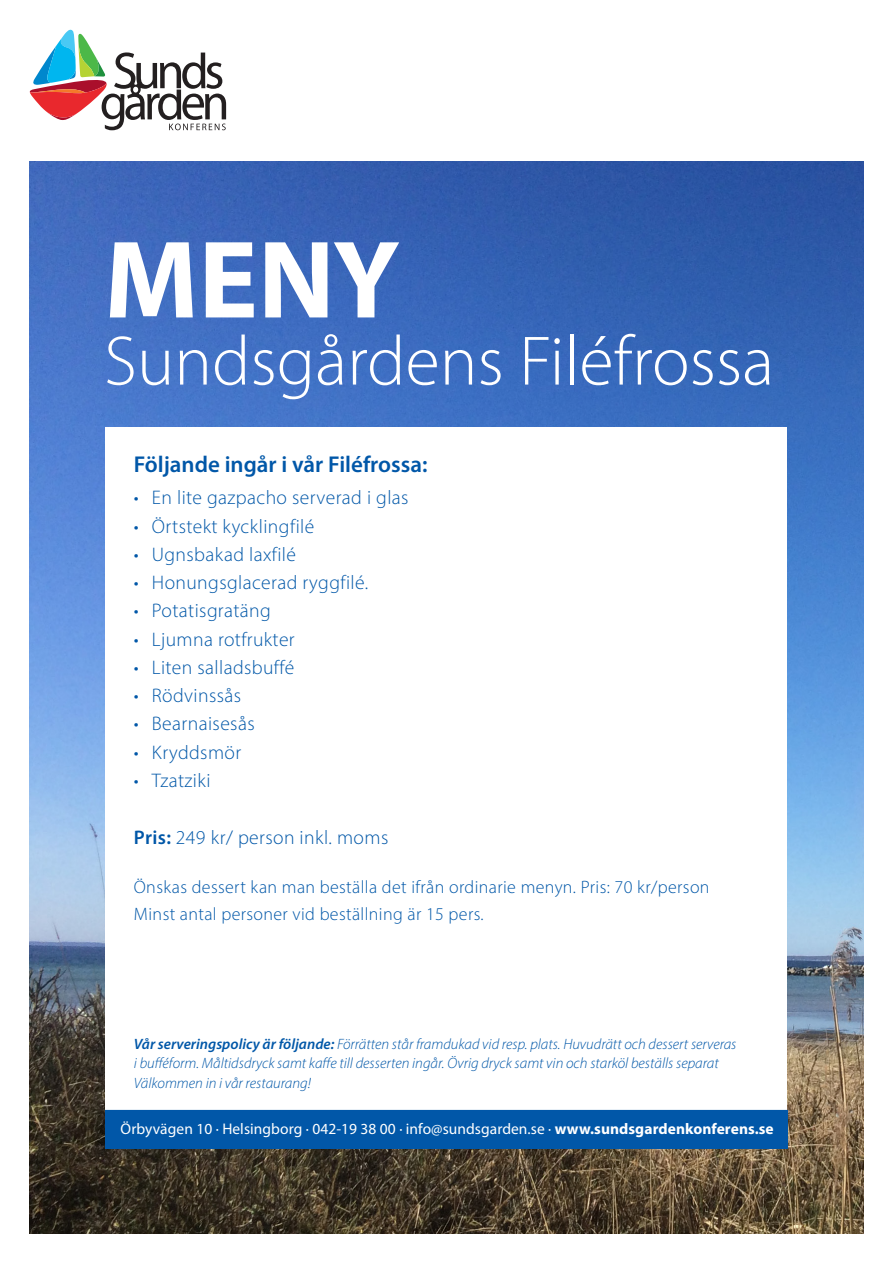
<style>
.page{position:relative;width:893px;height:1263px;background:#fff}
.page>*{position:absolute;margin:0;border:0;box-sizing:border-box;transform-origin:0 0}
.t1{font:700 111.45px "Myriad Pro";color:#fff}
.t2{font:300 70.5px "Myriad Pro";color:#fff}
.t3{font:600 22.95px "Myriad Pro";color:#0157a8}
.t4{font:300 19.65px "Myriad Pro";letter-spacing:.02em;color:#0157a8}
.t5{font:300 18px "Myriad Pro";letter-spacing:.02em;color:#0157a8}
.t6{font:15.45px "Myriad Pro";letter-spacing:.005em;color:#fff}
.t7{font:italic 300 15px/19.5px "Myriad Pro";color:#0157a8}
.s1{font-weight:600}
.s2{font-weight:700}
</style>
<div class="page">
<svg style="left:30px;top:29px;width:196px;height:101px"></svg>
<img style="left:30px;top:162px;width:833px;height:1071px">
<div style="left:106px;top:427px;width:681px;height:721px;background:#fff"></div>
<div style="left:106px;top:1110px;width:681px;height:38px;background:#0157a8"></div>
<p class="t1" style="left:104px;top:207px;width:297px">MENY</p>
<p class="t2" style="left:104px;top:319px;width:671px">Sundsgårdens Filéfrossa</p>
<p class="t3" style="left:134px;top:450px;width:295px">Följande ingår i vår Filéfrossa:</p>
<p class="t4" style="left:134px;top:486px;width:276px">• En lite gazpacho serverad i glas</p>
<p class="t4" style="left:134px;top:514px;width:182px">• Örtstekt kycklingfilé</p>
<p class="t4" style="left:134px;top:542px;width:164px">• Ugnsbakad laxfilé</p>
<p class="t4" style="left:134px;top:571px;width:236px">• Honungsglacerad ryggfilé.</p>
<p class="t4" style="left:134px;top:599px;width:139px">• Potatisgratäng</p>
<p class="t4" style="left:134px;top:627px;width:162px">• Ljumna rotfrukter</p>
<p class="t4" style="left:134px;top:655px;width:162px">• Liten salladsbuffé</p>
<p class="t4" style="left:134px;top:684px;width:109px">• Rödvinssås</p>
<p class="t4" style="left:134px;top:712px;width:122px">• Bearnaisesås</p>
<p class="t4" style="left:134px;top:740px;width:109px">• Kryddsmör</p>
<p class="t4" style="left:134px;top:769px;width:78px">• Tzatziki</p>
<p class="t4" style="left:134px;top:825px;width:256px"><span class="s1">Pris:</span> 249 kr/ person inkl. moms</p>
<p class="t5" style="left:134px;top:876px;width:577px">Önskas dessert kan man beställa det ifrån ordinarie menyn. Pris: 70 kr/person</p>
<p class="t5" style="left:134px;top:903px;width:351px">Minst antal personer vid beställning är 15 pers.</p>
<p class="t7" style="left:134px;top:1034px;width:604px"><span class="s1">Vår serveringspolicy är följande:</span> Förrätten står framdukad vid resp. plats. Huvudrätt och dessert serveras i bufféform. Måltidsdryck samt kaffe till desserten ingår. Övrig dryck samt vin och starköl beställs separat</p>
<p class="t7" style="left:134px;top:1073px;width:179px">Välkommen in i vår restaurang!</p>
<p class="t6" style="left:121px;top:1119px;width:655px">Örbyvägen 10 · Helsingborg · 042-19 38 00 · info@sundsgarden.se · <span class="s2">www.sundsgardenkonferens.se</span></p>
</div>
